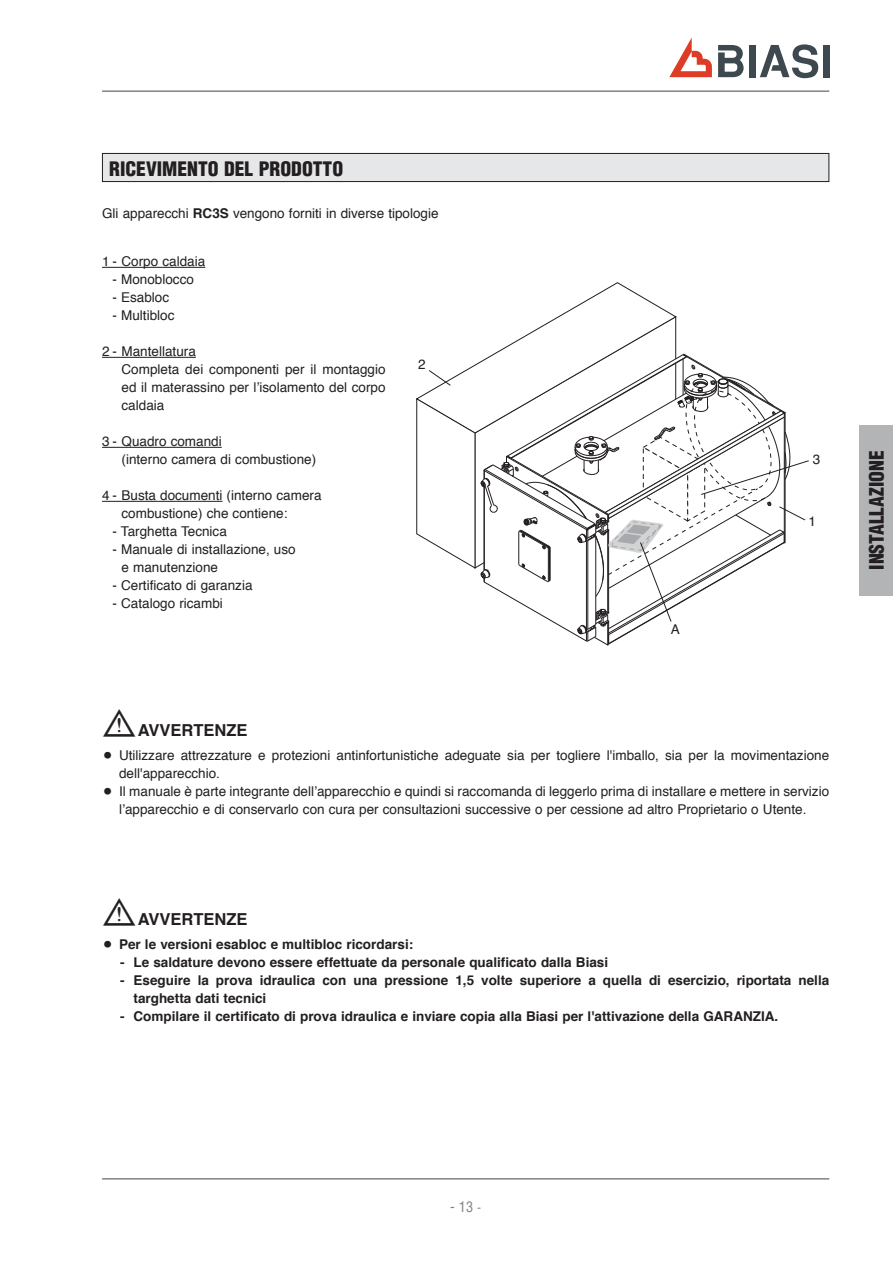
<style>
.page{position:relative;width:893px;height:1263px;background:#fff}
.page>*{position:absolute;margin:0;border:0;box-sizing:border-box;transform-origin:0 0}
.t1{font:900 condensed 19.5px "Helvetica";color:#231f20}
.t2{font:700 16.5px "Helvetica";color:#231f20}
.t3{font:condensed 14.25px "Helvetica";color:#808285}
.t4{font:13.5px/18px "Helvetica";color:#231f20}
.t5{font:700 13.5px/18px "Helvetica";color:#231f20}
.s1{font-weight:700}
.s2{font-family:"Futura";font-weight:300;font-size:18px}
.s3{font-size:12px}
</style>
<div class="page">
<hr style="left:102px;top:90px;width:727px;height:2px;background:#808285">
<hr style="left:102px;top:1178px;width:727px;height:2px;background:#808285">
<svg style="left:669px;top:38px;width:43px;height:39px"></svg>
<div style="left:749px;top:45px;width:7px;height:32px;background:#3e484f"></div>
<div style="left:823px;top:45px;width:6px;height:32px;background:#3e484f"></div>
<svg style="left:760px;top:44px;width:59px;height:34px"></svg>
<svg style="left:718px;top:45px;width:25px;height:32px"></svg>
<div style="left:859px;top:425px;width:34px;height:170px;background:#b2b4b6"></div>
<div style="left:102px;top:153px;width:727px;height:29px;background:#e6e7e8"></div>
<div style="left:102px;top:153px;width:727px;height:29px;border:1px solid #231f20"></div>
<hr style="left:102px;top:267px;width:103px;height:1px;background:#231f20">
<hr style="left:102px;top:357px;width:94px;height:1px;background:#231f20">
<hr style="left:102px;top:447px;width:120px;height:1px;background:#231f20">
<hr style="left:102px;top:501px;width:120px;height:1px;background:#231f20">
<svg style="left:416px;top:282px;width:393px;height:364px"></svg>
<h1 class="t1" style="left:109px;top:161px;width:235px">RICEVIMENTO DEL PRODOTTO</h1>
<p class="t4" style="left:102px;top:206px;width:338px">Gli apparecchi <span class="s1">RC3S</span> vengono forniti in diverse tipologie</p>
<p class="t4" style="left:102px;top:254px;width:105px">1 - Corpo caldaia</p>
<p class="t4" style="left:113px;top:272px;width:83px">- Monoblocco</p>
<p class="t4" style="left:113px;top:290px;width:58px">- Esabloc</p>
<p class="t4" style="left:113px;top:308px;width:63px">- Multibloc</p>
<p class="t4" style="left:122px;top:344px;width:265px;text-indent:-19px">2 - Mantellatura<br>Completa dei componenti per il montaggio ed il materassino per l’isolamento del corpo caldaia</p>
<p class="t4" style="left:122px;top:434px;width:196px;text-indent:-20px">3 - Quadro comandi<br>(interno camera di combustione)</p>
<p class="t4" style="left:122px;top:488px;width:201px;text-indent:-20px">4 - Busta documenti (interno camera combustione) che contiene:</p>
<p class="t4" style="left:113px;top:524px;width:116px">- Targhetta Tecnica</p>
<p class="t4" style="left:122px;top:542px;width:176px;text-indent:-9px">- Manuale di installazione, uso e manutenzione</p>
<p class="t4" style="left:113px;top:578px;width:141px">- Certificato di garanzia</p>
<p class="t4" style="left:113px;top:596px;width:112px">- Catalogo ricambi</p>
<p class="t4" style="left:418px;top:357px;width:9px">2</p>
<p class="t4" style="left:671px;top:621px;width:11px">A</p>
<p class="t4" style="left:813px;top:451px;width:9px">3</p>
<p class="t4" style="left:808px;top:514px;width:9px">1</p>
<p class="t2" style="left:102px;top:723px;width:147px"><sup>b</sup> AVVERTENZE</p>
<p class="t4" style="left:119px;top:747px;width:711px;text-indent:-17px"><span class="s2">•</span> Utilizzare attrezzature e protezioni antinfortunistiche adeguate sia per togliere l'imballo, sia per la movimentazione dell'apparecchio.</p>
<p class="t4" style="left:102px;top:783px;width:728px;text-align:center"><span class="s2">•</span> Il manuale è parte integrante dell’apparecchio e quindi si raccomanda di leggerlo prima di installare e mettere in servizio l’apparecchio e di conservarlo con cura per consultazioni successive o per cessione ad altro Proprietario o Utente.</p>
<p class="t2" style="left:102px;top:913px;width:147px"><sup>b</sup> AVVERTENZE</p>
<p class="t5" style="left:102px;top:937px;width:313px"><span class="s2">•</span> Per le versioni esabloc e multibloc ricordarsi:</p>
<p class="t5" style="left:120px;top:955px;width:490px">- Le saldature devono essere effettuate da personale qualificato dalla Biasi</p>
<p class="t5" style="left:134px;top:973px;width:697px;text-indent:-14px">- Eseguire la prova idraulica con una pressione 1,5 volte superiore a quella di esercizio, riportata nella targhetta dati tecnici</p>
<p class="t5" style="left:120px;top:1009px;width:660px">- Compilare il certificato di prova idraulica e inviare copia alla Biasi per l'attivazione della GARANZIA.</p>
<h1 class="t1" style="left:869px;top:570px;width:121px;rotate:-90deg">INSTALLAZIONE</h1>
<p class="t3" style="left:450px;top:1201px;width:32px">- 13 <span class="s3">-</span></p>
</div>
